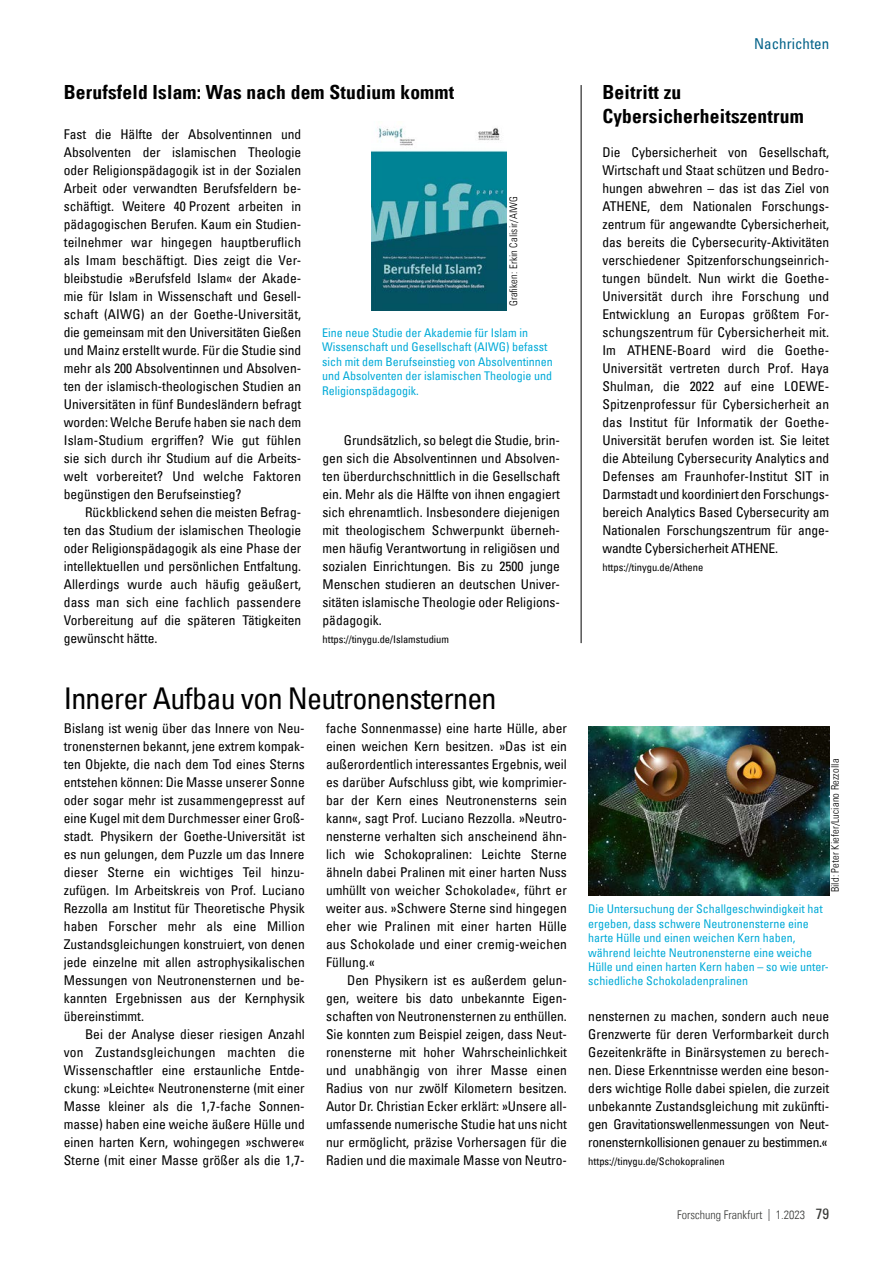
<style>
.page{position:relative;width:893px;height:1263px;background:#fff}
.page>*{position:absolute;margin:0;border:0;box-sizing:border-box;transform-origin:0 0}
.t1{font:condensed 30px "Univers Com 57";letter-spacing:-.025em;color:#000}
.t2{font:19.5px/23.4px "Univers Com 67 Bold Cond";letter-spacing:.01em;color:#000}
.t3{font:condensed 15px "Univers Com 57";color:#006188}
.t4{font:condensed 13.5px/18px "Univers Com 57";color:#000;text-align:justify}
.t5{font:condensed 12px/14.4px "Univers Com 57";color:#00aad8}
.t6{font:12px "Univers Com 47 Light Cond";color:#383937}
.t7{font:condensed 10.5px "Univers Com 57";color:#000}
.t8{font:10.5px "Univers Com 47 Light Cond";letter-spacing:.01em;color:#000}
.s1{font-family:"Univers Com 57";font-stretch:condensed;font-size:15px}
</style>
<div class="page">
<img style="left:588px;top:726px;width:241px;height:169px">
<hr style="left:581px;top:85px;width:1px;height:558px;background:#000">
<img style="left:372px;top:126px;width:135px;height:185px">
<h2 class="t2" style="left:64px;top:80px;width:392px">Berufsfeld Islam: Was nach dem Studium kommt</h2>
<p class="t4" style="left:64px;top:125px;width:239px">Fast die Hälfte der Absolventinnen und Absolventen der islamischen Theologie oder Religionspädagogik ist in der Sozialen Arbeit oder verwandten Berufsfeldern be&shy;schäftigt. Weitere 40 Prozent arbeiten in pädagogischen Berufen. Kaum ein Studien&shy;teilnehmer war hingegen hauptberuflich als Imam beschäftigt. Dies zeigt die Ver&shy;bleibstudie »Berufsfeld Islam« der Akade&shy;mie für Islam in Wissenschaft und Gesell&shy;schaft (AIWG) an der Goethe-Universität, die gemeinsam mit den Universitäten Gießen und Mainz erstellt wurde. Für die Studie sind mehr als 200 Absolventinnen und Absolven&shy;ten der islamisch-theologischen Studien an Universitäten in fünf Bundesländern befragt worden: Welche Berufe haben sie nach dem Islam-Studium ergriffen? Wie gut fühlen sie sich durch ihr Studium auf die Arbeits&shy;welt vorbereitet? Und welche Faktoren begünstigen den Berufseinstieg?</p>
<p class="t4" style="left:64px;top:503px;width:239px;text-indent:21px">Rückblickend sehen die meisten Befrag&shy;ten das Studium der islamischen Theologie oder Religionspädagogik als eine Phase der intellektuellen und persönlichen Entfaltung.<br>Allerdings wurde auch häufig geäußert, dass man sich eine fachlich passendere Vorbereitung auf die späteren Tätigkeiten gewünscht hätte.</p>
<p class="t8" style="left:507px;top:306px;width:112px;rotate:-90deg">Grafiken: Erkin Calisir/AIWG</p>
<p class="t5" style="left:322px;top:325px;width:232px">Eine neue Studie der Akademie für Islam in Wissenschaft und Gesellschaft (AIWG) befasst sich mit dem Berufseinstieg von Absolventinnen und Absolventen der islamischen Theologie und Religionspädagogik.</p>
<p class="t4" style="left:323px;top:431px;width:239px;text-indent:21px">Grundsätzlich, so belegt die Studie, brin&shy;gen sich die Absolventinnen und Absolven&shy;ten überdurchschnittlich in die Gesellschaft ein. Mehr als die Hälfte von ihnen engagiert sich ehrenamtlich. Insbesondere diejenigen mit theologischem Schwerpunkt überneh&shy;men häufig Verantwortung in religiösen und sozialen Einrichtungen. Bis zu 2500 junge Menschen studieren an deutschen Univer&shy;sitäten islamische Theologie oder Religions&shy;pädagogik.</p>
<p class="t7" style="left:323px;top:633px;width:128px">https://tinygu.de/Islamstudium</p>
<h1 class="t1" style="left:64px;top:680px;width:434px">Innerer Aufbau von Neutronensternen</h1>
<p class="t4" style="left:64px;top:719px;width:242px">Bislang ist wenig über das Innere von Neu&shy;tronensternen bekannt, jene extrem kompak&shy;ten Objekte, die nach dem Tod eines Sterns entstehen können: Die Masse unserer Sonne oder sogar mehr ist zusammengepresst auf eine Kugel mit dem Durchmesser einer Groß&shy;stadt. Physikern der Goethe-Universität ist es nun gelungen, dem Puzzle um das Innere dieser Sterne ein wichtiges Teil hinzu&shy;zufügen. Im Arbeitskreis von Prof. Luciano Rezzolla am Institut für Theoretische Physik haben Forscher mehr als eine Million Zustandsgleichungen konstruiert, von denen jede einzelne mit allen astrophysikalischen Messungen von Neutronensternen und be&shy;kannten Ergebnissen aus der Kernphysik übereinstimmt.</p>
<p class="t4" style="left:64px;top:1025px;width:242px;text-indent:21px">Bei der Analyse dieser riesigen Anzahl von Zustandsgleichungen machten die Wissenschaftler eine erstaunliche Entde&shy;ckung: »Leichte« Neutronensterne (mit einer Masse kleiner als die 1,7-fache Sonnen&shy;masse) haben eine weiche äußere Hülle und einen harten Kern, wohingegen »schwere« Sterne (mit einer Masse größer als die 1,7-</p>
<p class="t4" style="left:326px;top:719px;width:242px">fache Sonnenmasse) eine harte Hülle, aber einen weichen Kern besitzen. »Das ist ein außerordentlich interessantes Ergebnis, weil es darüber Aufschluss gibt, wie komprimier&shy;bar der Kern eines Neutronensterns sein kann«, sagt Prof. Luciano Rezzolla. »Neutro&shy;nensterne verhalten sich anscheinend ähn&shy;lich wie Schokopralinen: Leichte Sterne ähneln dabei Pralinen mit einer harten Nuss umhüllt von weicher Schokolade«, führt er weiter aus. »Schwere Sterne sind hingegen eher wie Pralinen mit einer harten Hülle aus Schokolade und einer cremig-weichen Füllung.«</p>
<p class="t4" style="left:326px;top:971px;width:242px;text-indent:21px">Den Physikern ist es außerdem gelun&shy;gen, weitere bis dato unbekannte Eigen&shy;schaften von Neutronensternen zu enthüllen.<br>Sie konnten zum Beispiel zeigen, dass Neut&shy;ronensterne mit hoher Wahrscheinlichkeit und unabhängig von ihrer Masse einen Radius von nur zwölf Kilometern besitzen.<br>Autor Dr. Christian Ecker erklärt: »Unsere all&shy;umfassende numerische Studie hat uns nicht nur ermöglicht, präzise Vorhersagen für die Radien und die maximale Masse von Neutro-</p>
<p class="t3" style="left:754px;top:34px;width:77px">Nachrichten</p>
<h2 class="t2" style="left:602px;top:80px;width:203px">Beitritt zu<br>Cybersicherheitszentrum</h2>
<p class="t4" style="left:602px;top:143px;width:228px;text-align:left">Die Cybersicherheit von Gesellschaft, Wirtschaft und Staat schützen und Bedro&shy;hungen abwehren – das ist das Ziel von ATHENE, dem Nationalen Forschungs&shy;zentrum für angewandte Cybersicherheit, das bereits die Cybersecurity-Aktivitäten verschiedener Spitzenforschungseinrich&shy;tungen bündelt. Nun wirkt die Goethe-Universität durch ihre Forschung und Entwicklung an Europas größtem For&shy;schungszentrum für Cybersicherheit mit.<br>Im ATHENE-Board wird die Goethe-- Universität vertreten durch Prof. Haya Shulman, die 2022 auf eine LOEWE-- Spitzenprofessur für Cybersicherheit an das Institut für Informatik der Goethe-Universität berufen worden ist. Sie leitet die Abteilung Cybersecurity Analytics and Defenses am Fraunhofer-Institut SIT in Darmstadt und koordiniert den Forschungs&shy;bereich Analytics Based Cybersecurity am Nationalen Forschungszentrum für ange&shy;wandte Cybersicherheit ATHENE.</p>
<p class="t7" style="left:602px;top:561px;width:102px">https://tinygu.de/Athene</p>
<p class="t8" style="left:829px;top:892px;width:135px;rotate:-90deg">Bild: Peter Kiefer/Luciano Rezzolla</p>
<p class="t5" style="left:588px;top:902px;width:242px">Die Untersuchung der Schallgeschwindigkeit hat ergeben, dass schwere Neutronensterne eine harte Hülle und einen weichen Kern haben, während leichte Neutronensterne eine weiche Hülle und einen harten Kern haben – so wie unter&shy;schiedliche Schokoladenpralinen</p>
<p class="t4" style="left:588px;top:1007px;width:242px">nensternen zu machen, sondern auch neue Grenzwerte für deren Verformbarkeit durch Gezeitenkräfte in Binärsystemen zu berech&shy;nen. Diese Erkenntnisse werden eine beson&shy;ders wichtige Rolle dabei spielen, die zurzeit unbekannte Zustandsgleichung mit zukünfti&shy;gen Gravitationswellenmessungen von Neut&shy;ronensternkollisionen genauer zu bestimmen.«</p>
<p class="t7" style="left:588px;top:1155px;width:138px">https://tinygu.de/Schokopralinen</p>
<p class="t6" style="left:677px;top:1208px;width:153px">Forschung Frankfurt | 1.2023 <span class="s1">79</span></p>
</div>
